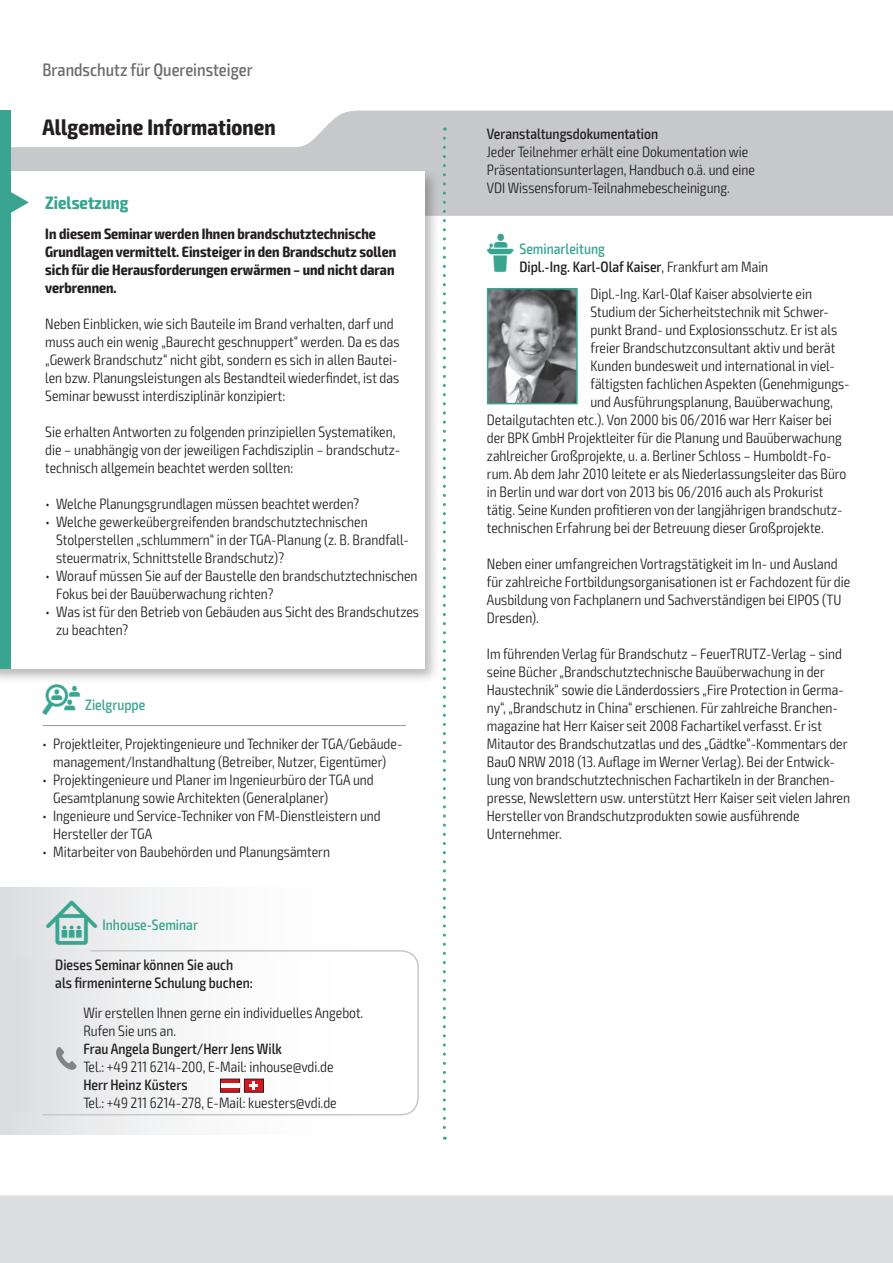
<style>
.page{position:relative;width:893px;height:1263px;background:#fff}
.page>*{position:absolute;margin:0;border:0;box-sizing:border-box;transform-origin:0 0}
.t1{font:700 condensed 22.5px "Exo 2";letter-spacing:.005em;color:#231f20}
.t2{font:500 condensed 18px "Exo 2";color:#6c6d70}
.t3{font:700 condensed 18px "Exo 2";color:#39a590}
.t4{font:300 condensed 15px/18px "Exo 2";color:#231f20}
.t5{font:500 condensed 15px/18px "Exo 2";color:#231f20}
.t6{font:700 condensed 15px/18px "Exo 2";color:#231f20}
.t7{font:500 condensed 15px "Exo 2";color:#39a590}
.s1{font-family:"VDI Iconset S4 A Regular";font-weight:400;font-stretch:normal}
.s2{font-family:"VDI Iconset S4 A Regular";font-weight:400;font-stretch:normal;font-size:15.45px}
.s3{font-family:"VDI Iconset S4 A Regular";font-weight:400;font-stretch:normal;color:#39a590}
.s4{color:#39a590}
.s5{font-weight:300}
</style>
<div class="page">
<div style="left:0;top:1195px;width:893px;height:68px;background:#dcdddf"></div>
<svg style="left:11px;top:111px;width:881px;height:105px;fill:#c7c8ca"></svg>
<hr style="left:892px;top:111px;width:1px;height:105px;background:#39a590">
<div style="left:0;top:111px;width:11px;height:63px;background:#39a590"></div>
<hr style="left:43px;top:725px;width:363px;height:1px;background:#939598">
<div style="left:0;top:168px;width:440px;height:516px;background:#231f20;opacity:.3"></div>
<div style="left:0;top:171px;width:424px;height:498px;background:#fff"></div>
<div style="left:0;top:171px;width:11px;height:498px;background:#39a590"></div>
<svg style="left:11px;top:192px;width:18px;height:21px"></svg>
<img style="left:490px;top:291px;width:85px;height:110px">
<div style="left:487px;top:288px;width:91px;height:116px;border:2px solid #39a590"></div>
<div style="left:0;top:887px;width:419px;height:247px;background:linear-gradient(to right,#e2e3e5,#fff)"></div>
<svg style="left:42px;top:949px;width:377px;height:167px"></svg>
<div style="left:13px;top:959px;width:382px;height:152px;background:linear-gradient(to right,#e3e3e5,#fff)"></div>
<svg style="left:220px;top:1079px;width:44px;height:13px"></svg>
<div style="left:221px;top:1083px;width:18px;height:5px;background:#fff"></div>
<svg style="left:56px;top:1047px;width:21px;height:23px"></svg>
<svg style="left:443px;top:138px;width:3px;height:1002px"></svg>
<p class="t2" style="left:43px;top:59px;width:212px">Brandschutz für Quereinsteiger</p>
<h1 class="t1" style="left:43px;top:113px;width:235px">Allgemeine Informationen</h1>
<p class="t5" style="left:487px;top:125px;width:173px">Veranstaltungsdokumentation</p>
<p class="t4" style="left:487px;top:143px;width:270px">Jeder Teilnehmer erhält eine Dokumentation wie<br>Präsentationsunterlagen, Handbuch o.ä. und eine<br>VDI Wissensforum-Teilnahmebescheinigung.</p>
<p class="t3" style="left:45px;top:192px;width:85px">Zielsetzung</p>
<p class="t6" style="left:45px;top:225px;width:352px">In diesem Seminar werden Ihnen brandschutztechnische Grundlagen vermittelt. Einsteiger in den Brandschutz sollen sich für die Herausforderungen erwärmen – und nicht daran verbrennen.</p>
<p class="t4" style="left:45px;top:315px;width:356px">Neben Einblicken, wie sich Bauteile im Brand verhalten, darf und muss auch ein wenig „Baurecht geschnuppert“ werden. Da es das „Gewerk Brandschutz“ nicht gibt, sondern es sich in allen Bautei&shy;len bzw. Planungsleistungen als Bestandteil wiederfindet, ist das Seminar bewusst interdisziplinär konzipiert:</p>
<p class="t4" style="left:45px;top:423px;width:356px">Sie erhalten Antworten zu folgenden prinzipiellen Systematiken, die – unabhängig von der jeweiligen Fachdisziplin – brandschutz&shy;technisch allgemein beachtet werden sollten:</p>
<p class="t4" style="left:45px;top:495px;width:315px">• Welche Planungsgrundlagen müssen beachtet werden?</p>
<p class="t4" style="left:56px;top:513px;width:354px;text-indent:-11px">• Welche gewerkeübergreifenden brandschutztechnischen<br>Stolperstellen „schlummern“ in der TGA-Planung (z. B. Brandfall&shy;steuermatrix, Schnittstelle Brandschutz)?</p>
<p class="t4" style="left:56px;top:567px;width:363px;text-indent:-11px">• Worauf müssen Sie auf der Baustelle den brandschutztechnischen<br>Fokus bei der Bauüberwachung richten?</p>
<p class="t4" style="left:56px;top:603px;width:364px;text-indent:-11px">• Was ist für den Betrieb von Gebäuden aus Sicht des Brandschutzes zu beachten?</p>
<p class="t7" style="left:43px;top:696px;width:104px"><span class="s1">Z</span> Zielgruppe</p>
<p class="t4" style="left:43px;top:735px;width:360px;text-align:center">• Projektleiter, Projektingenieure und Techniker der TGA/Gebäude&shy;management/Instandhaltung (Betreiber, Nutzer, Eigentümer)</p>
<p class="t4" style="left:53px;top:771px;width:322px;text-indent:-11px">• Projektingenieure und Planer im Ingenieurbüro der TGA und<br>Gesamtplanung sowie Architekten (Generalplaner)</p>
<p class="t4" style="left:53px;top:807px;width:329px;text-indent:-11px">• Ingenieure und Service-Techniker von FM-Dienstleistern und<br>Hersteller der TGA</p>
<p class="t4" style="left:43px;top:843px;width:289px">• Mitarbeiter von Baubehörden und Planungsämtern</p>
<p class="t7" style="left:46px;top:916px;width:153px"><span class="s2">I</span> Inhouse-Seminar</p>
<p class="t5" style="left:55px;top:955px;width:199px">Dieses Seminar können Sie auch als firmeninterne Schulung buchen:</p>
<p class="t4" style="left:83px;top:1004px;width:282px">Wir erstellen Ihnen gerne ein individuelles Angebot.<br>Rufen Sie uns an.</p>
<p class="t5" style="left:83px;top:1040px;width:200px">Frau Angela Bungert/Herr Jens Wilk</p>
<p class="t4" style="left:83px;top:1058px;width:252px">Tel.: +49 211 6214-200, E-Mail: inhouse@vdi.de</p>
<p class="t5" style="left:83px;top:1076px;width:106px">Herr Heinz Küsters</p>
<p class="t4" style="left:83px;top:1094px;width:255px">Tel.: +49 211 6214-278, E-Mail: kuesters@vdi.de</p>
<p class="t5" style="left:519px;top:240px;width:250px;text-indent:-33px"><span class="s3">L</span> <span class="s4">Seminarleitung<br></span>Dipl.-Ing. Karl-Olaf Kaiser<span class="s5">, Frankfurt am Main</span></p>
<p class="t4" style="left:590px;top:285px;width:223px">Dipl.-Ing. Karl-Olaf Kaiser absolvierte ein</p>
<p class="t4" style="left:590px;top:303px;width:240px">Studium der Sicherheitstechnik mit Schwer-</p>
<p class="t4" style="left:590px;top:321px;width:248px">punkt Brand- und Explosionsschutz. Er ist als</p>
<p class="t4" style="left:590px;top:339px;width:246px">freier Brandschutzconsultant aktiv und berät</p>
<p class="t4" style="left:590px;top:357px;width:246px">Kunden bundesweit und international in viel-</p>
<p class="t4" style="left:590px;top:375px;width:261px">fältigsten fachlichen Aspekten (Genehmigungs-</p>
<p class="t4" style="left:590px;top:393px;width:244px">und Ausführungsplanung, Bauüberwachung,</p>
<p class="t4" style="left:487px;top:411px;width:346px">Detailgutachten etc.). Von 2000 bis 06/2016 war Herr Kaiser bei</p>
<p class="t4" style="left:487px;top:429px;width:356px">der BPK GmbH Projektleiter für die Planung und Bauüberwachung</p>
<p class="t4" style="left:487px;top:447px;width:346px">zahlreicher Großprojekte, u. a. Berliner Schloss – Humboldt-Fo-</p>
<p class="t4" style="left:487px;top:465px;width:361px">rum. Ab dem Jahr 2010 leitete er als Niederlassungsleiter das Büro</p>
<p class="t4" style="left:487px;top:483px;width:338px">in Berlin und war dort von 2013 bis 06/2016 auch als Prokurist</p>
<p class="t4" style="left:487px;top:501px;width:357px">tätig. Seine Kunden profitieren von der langjährigen brandschutz-</p>
<p class="t4" style="left:487px;top:519px;width:338px">technischen Erfahrung bei der Betreuung dieser Großprojekte.</p>
<p class="t4" style="left:487px;top:555px;width:365px">Neben einer umfangreichen Vortragstätigkeit im In- und Ausland für zahlreiche Fortbildungsorganisationen ist er Fachdozent für die Ausbildung von Fachplanern und Sachverständigen bei EIPOS (TU Dresden).</p>
<p class="t4" style="left:487px;top:645px;width:365px">Im führenden Verlag für Brandschutz – FeuerTRUTZ-Verlag – sind seine Bücher „Brandschutztechnische Bauüberwachung in der Haustechnik“ sowie die Länderdossiers „Fire Protection in Germa&shy;ny“, „Brandschutz in China“ erschienen. Für zahlreiche Branchen&shy;magazine hat Herr Kaiser seit 2008 Fachartikel verfasst. Er ist Mitautor des Brandschutzatlas und des „Gädtke“-Kommentars der BauO NRW 2018 (13. Auflage im Werner Verlag). Bei der Entwick&shy;lung von brandschutztechnischen Fachartikeln in der Branchen&shy;presse, Newslettern usw. unterstützt Herr Kaiser seit vielen Jahren Hersteller von Brandschutzprodukten sowie ausführende Unternehmer.</p>
</div>
